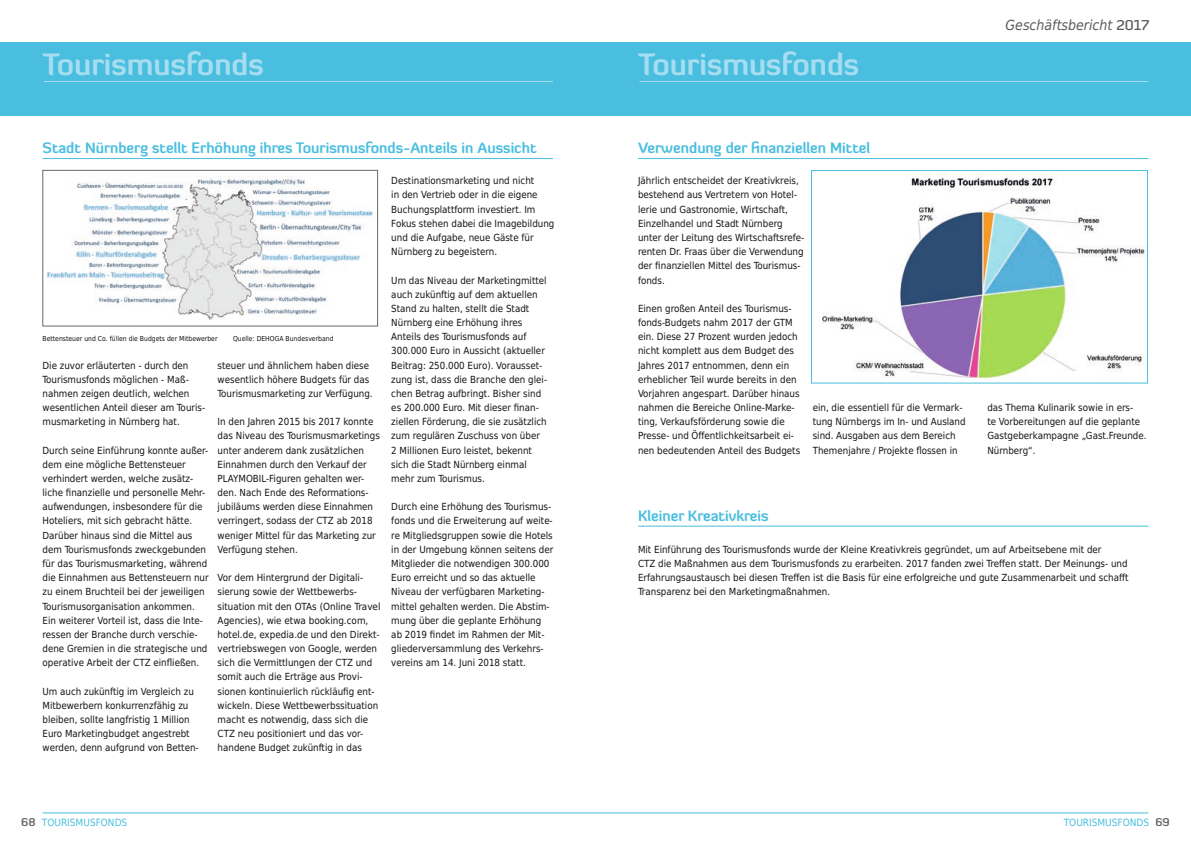
<style>
.page{position:relative;width:1191px;height:842px;background:#fff}
.page>*{position:absolute;margin:0;border:0;box-sizing:border-box;transform-origin:0 0}
.t1{font:700 30px "Diavlo";color:#a7ddf0}
.t2{font:700 14.7px "Diavlo";color:#49bedf}
.t3{font:italic 14px "DejaVu Sans Condensed";color:#5a5a5a}
.t4{font:700 11px "Diavlo";color:#686867}
.t5{font:10px "DejaVu Sans Condensed";color:#49bedf}
.t6{font:9.8px/14.2px "DejaVu Sans Condensed";color:#131413}
.t7{font:6.9px "DejaVu Sans Condensed";color:#131413}
.s1{font-family:"Diavlo";font-weight:500;font-style:normal}
</style>
<div class="page">
<hr style="left:43px;top:812px;width:1105px;height:1px;background:#49bedf">
<div style="left:0;top:43px;width:1191px;height:73px;background:#49bedf"></div>
<hr style="left:639px;top:81px;width:509px;height:1px;background:#a7ddf0">
<hr style="left:44px;top:81px;width:509px;height:1px;background:#a7ddf0">
<hr style="left:638px;top:158px;width:510px;height:1px;background:#49bedf">
<hr style="left:638px;top:526px;width:510px;height:1px;background:#49bedf">
<hr style="left:43px;top:158px;width:510px;height:1px;background:#49bedf">
<img style="left:47px;top:177px;width:326px;height:143px">
<div style="left:43px;top:170px;width:335px;height:156px;border:1px solid #686867"></div>
<img style="left:822px;top:174px;width:324px;height:205px">
<div style="left:811px;top:170px;width:337px;height:214px;border:1px solid #49bedf"></div>
<h1 class="t1" style="left:43px;top:45px;width:223px">Tourismusfonds</h1>
<h1 class="t1" style="left:638px;top:45px;width:223px">Tourismusfonds</h1>
<h2 class="t2" style="left:43px;top:138px;width:495px">Stadt Nürnberg stellt Erhöhung ihres Tourismusfonds-Anteils in Aussicht</h2>
<h2 class="t2" style="left:638px;top:138px;width:234px">Verwendung der finanziellen Mittel</h2>
<h3 class="t3" style="left:1005px;top:15px;width:145px">Geschäftsbericht <span class="s1">2017</span></h3>
<p class="t7" style="left:43px;top:332px;width:177px">Bettensteuer und Co. füllen die Budgets der Mitbewerber</p>
<p class="t7" style="left:233px;top:332px;width:102px">Quelle: DEHOGA Bundesverband</p>
<p class="t6" style="left:218px;top:357px;width:157px">steuer und ähnlichem haben diese wesentlich höhere Budgets für das<br>Tourismusmarketing zur Verfügung.</p>
<p class="t6" style="left:218px;top:414px;width:164px">In den Jahren 2015 bis 2017 konnte das Niveau des Tourismusmarketings unter anderem dank zusätzlichen<br>Einnahmen durch den Verkauf der<br>PLAYMOBIL-Figuren gehalten wer&shy;den. Nach Ende des Reformations&shy;jubiläums werden diese Einnahmen verringert, sodass der CTZ ab 2018 weniger Mittel für das Marketing zur<br>Verfügung stehen.</p>
<p class="t6" style="left:218px;top:570px;width:164px">Vor dem Hintergrund der Digitali&shy;sierung sowie der Wettbewerbs&shy;situation mit den OTAs (Online Travel Agencies), wie etwa booking.com, hotel.de, expedia.de und den Direkt&shy;vertriebswegen von Google, werden sich die Vermittlungen der CTZ und somit auch die Erträge aus Provi&shy;sionen kontinuierlich rückläufig ent&shy;wickeln. Diese Wettbewerbssituation macht es notwendig, dass sich die CTZ neu positioniert und das vor&shy;handene Budget zukünftig in das</p>
<p class="t6" style="left:43px;top:357px;width:164px">Die zuvor erläuterten - durch den Tourismusfonds möglichen - Maß&shy;nahmen zeigen deutlich, welchen wesentlichen Anteil dieser am Touris&shy;musmarketing in Nürnberg hat.</p>
<p class="t6" style="left:43px;top:442px;width:168px">Durch seine Einführung konnte außer&shy;dem eine mögliche Bettensteuer verhindert werden, welche zusätz&shy;liche finanzielle und personelle Mehr&shy;aufwendungen, insbesondere für die Hoteliers, mit sich gebracht hätte.<br>Darüber hinaus sind die Mittel aus dem Tourismusfonds zweckgebunden für das Tourismusmarketing, während die Einnahmen aus Bettensteuern nur zu einem Bruchteil bei der jeweiligen Tourismusorganisation ankommen.<br>Ein weiterer Vorteil ist, dass die Inte&shy;ressen der Branche durch verschie&shy;dene Gremien in die strategische und operative Arbeit der CTZ einfließen.</p>
<p class="t6" style="left:43px;top:683px;width:158px">Um auch zukünftig im Vergleich zu Mitbewerbern konkurrenzfähig zu bleiben, sollte langfristig 1 Million Euro Marketingbudget angestrebt werden, denn aufgrund von Betten-</p>
<p class="t6" style="left:391px;top:173px;width:165px">Destinationsmarketing und nicht<br>in den Vertrieb oder in die eigene<br>Buchungsplattform investiert. Im<br>Fokus stehen dabei die Imagebildung und die Aufgabe, neue Gäste für<br>Nürnberg zu begeistern.</p>
<p class="t6" style="left:391px;top:272px;width:157px">Um das Niveau der Marketingmittel auch zukünftig auf dem aktuellen Stand zu halten, stellt die Stadt Nürnberg eine Erhöhung ihres Anteils des Tourismusfonds auf 300.000 Euro in Aussicht (aktueller Beitrag: 250.000 Euro). Vorausset&shy;zung ist, dass die Branche den glei&shy;chen Betrag aufbringt. Bisher sind es 200.000 Euro. Mit dieser finan&shy;ziellen Förderung, die sie zusätzlich zum regulären Zuschuss von über 2 Millionen Euro leistet, bekennt sich die Stadt Nürnberg einmal mehr zum Tourismus.</p>
<p class="t6" style="left:391px;top:499px;width:163px">Durch eine Erhöhung des Tourismus&shy;fonds und die Erweiterung auf weite&shy;re Mitgliedsgruppen sowie die Hotels in der Umgebung können seitens der Mitglieder die notwendigen 300.000<br>Euro erreicht und so das aktuelle Niveau der verfügbaren Marketing&shy;mittel gehalten werden. Die Abstim&shy;mung über die geplante Erhöhung ab 2019 findet im Rahmen der Mit&shy;gliederversammlung des Verkehrs&shy;vereins am 14. Juni 2018 statt.</p>
<p class="t6" style="left:638px;top:173px;width:168px">Jährlich entscheidet der Kreativkreis, bestehend aus Vertretern von Hotel&shy;lerie und Gastronomie, Wirtschaft, Einzelhandel und Stadt Nürnberg unter der Leitung des Wirtschaftsrefe&shy;renten Dr. Fraas über die Verwendung der finanziellen Mittel des Tourismus&shy;fonds.</p>
<p class="t6" style="left:638px;top:301px;width:164px">Einen großen Anteil des Tourismus&shy;fonds-Budgets nahm 2017 der GTM ein. Diese 27 Prozent wurden jedoch nicht komplett aus dem Budget des Jahres 2017 entnommen, denn ein erheblicher Teil wurde bereits in den Vorjahren angespart. Darüber hinaus nahmen die Bereiche Online-Marke&shy;ting, Verkaufsförderung sowie die Presse- und Öffentlichkeitsarbeit ei&shy;nen bedeutenden Anteil des Budgets</p>
<p class="t6" style="left:812px;top:400px;width:154px">ein, die essentiell für die Vermark&shy;tung Nürnbergs im In- und Ausland sind. Ausgaben aus dem Bereich Themenjahre / Projekte flossen in</p>
<p class="t6" style="left:987px;top:400px;width:161px">das Thema Kulinarik sowie in ers-<br>te Vorbereitungen auf die geplante<br>Gastgeberkampagne „Gast.Freunde.<br>Nürnberg“.</p>
<h2 class="t2" style="left:638px;top:506px;width:132px">Kleiner Kreativkreis</h2>
<p class="t6" style="left:638px;top:542px;width:492px">Mit Einführung des Tourismusfonds wurde der Kleine Kreativkreis gegründet, um auf Arbeitsebene mit der<br>CTZ die Maßnahmen aus dem Tourismusfonds zu erarbeiten. 2017 fanden zwei Treffen statt. Der Meinungs- und Erfahrungsaustausch bei diesen Treffen ist die Basis für eine erfolgreiche und gute Zusammenarbeit und schafft Transparenz bei den Marketingmaßnahmen.</p>
<p class="t4" style="left:21px;top:815px;width:16px">68</p>
<p class="t4" style="left:1155px;top:815px;width:16px">69</p>
<p class="t5" style="left:42px;top:815px;width:87px">TOURISMUSFONDS</p>
<p class="t5" style="left:1063px;top:815px;width:87px">TOURISMUSFONDS</p>
</div>
